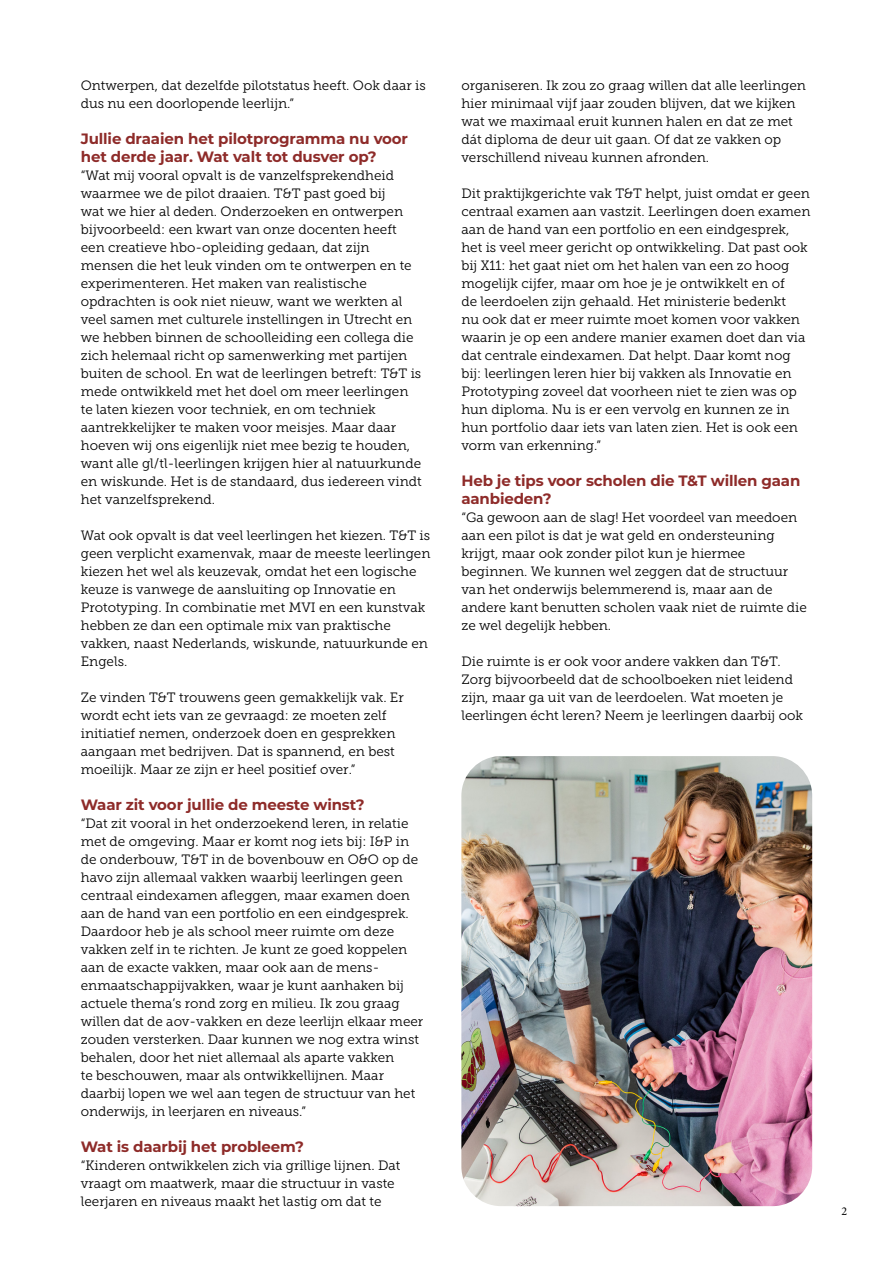
<style>
.page{position:relative;width:893px;height:1263px;background:#fff}
.page>*{position:absolute;margin:0;border:0;box-sizing:border-box;transform-origin:0 0}
.t1{font:700 15px/18px "Montserrat";letter-spacing:-.01em;color:#8e2b29}
.t2{font:13.5px/18px "Museo Slab 300";color:#000}
.t3{font:12px "Minion Pro";color:#000}
</style>
<div class="page">
<img style="left:461px;top:756px;width:351px;height:450px">
<p class="t2" style="left:81px;top:76px;width:346px">Ontwerpen, dat dezelfde pilotstatus heeft. Ook daar is dus nu een doorlopende leerlijn.”</p>
<p class="t1" style="left:81px;top:129px;width:329px">Jullie draaien het pilotprogramma nu voor het derde jaar. Wat valt tot dusver op?</p>
<p class="t2" style="left:81px;top:166px;width:342px">“Wat mij vooral opvalt is de vanzelfsprekendheid waarmee we de pilot draaien. T&amp;T past goed bij<br>wat we hier al deden. Onderzoeken en ontwerpen bijvoorbeeld: een kwart van onze docenten heeft een creatieve hbo-opleiding gedaan, dat zijn mensen die het leuk vinden om te ontwerpen en te experimenteren. Het maken van realistische opdrachten is ook niet nieuw, want we werkten al veel samen met culturele instellingen in Utrecht en we hebben binnen de schoolleiding een collega die zich helemaal richt op samenwerking met partijen buiten de school. En wat de leerlingen betreft: T&amp;T is mede ontwikkeld met het doel om meer leerlingen te laten kiezen voor techniek, en om techniek aantrekkelijker te maken voor meisjes. Maar daar hoeven wij ons eigenlijk niet mee bezig te houden, want alle gl/tl-leerlingen krijgen hier al natuurkunde en wiskunde. Het is de standaard, dus iedereen vindt het vanzelfsprekend.</p>
<p class="t2" style="left:81px;top:526px;width:351px">Wat ook opvalt is dat veel leerlingen het kiezen. T&amp;T is geen verplicht examenvak, maar de meeste leerlingen kiezen het wel als keuzevak, omdat het een logische keuze is vanwege de aansluiting op Innovatie en Prototyping. In combinatie met MVI en een kunstvak hebben ze dan een optimale mix van praktische vakken, naast Nederlands, wiskunde, natuurkunde en Engels.</p>
<p class="t2" style="left:81px;top:688px;width:325px">Ze vinden T&amp;T trouwens geen gemakkelijk vak. Er wordt echt iets van ze gevraagd: ze moeten zelf initiatief nemen, onderzoek doen en gesprekken aangaan met bedrijven. Dat is spannend, en best moeilijk. Maar ze zijn er heel positief over.”</p>
<p class="t1" style="left:81px;top:795px;width:285px">Waar zit voor jullie de meeste winst?</p>
<p class="t2" style="left:81px;top:814px;width:344px">“Dat zit vooral in het onderzoekend leren, in relatie met de omgeving. Maar er komt nog iets bij: I&amp;P in de onderbouw, T&amp;T in de bovenbouw en O&amp;O op de havo zijn allemaal vakken waarbij leerlingen geen centraal eindexamen afleggen, maar examen doen aan de hand van een portfolio en een eindgesprek.<br>Daardoor heb je als school meer ruimte om deze vakken zelf in te richten. Je kunt ze goed koppelen aan de exacte vakken, maar ook aan de mens&shy;enmaatschappijvakken, waar je kunt aanhaken bij actuele thema’s rond zorg en milieu. Ik zou graag willen dat de aov-vakken en deze leerlijn elkaar meer zouden versterken. Daar kunnen we nog extra winst behalen, door het niet allemaal als aparte vakken<br>te beschouwen, maar als ontwikkellijnen. Maar daarbij lopen we wel aan tegen de structuur van het onderwijs, in leerjaren en niveaus.”</p>
<p class="t1" style="left:81px;top:1137px;width:225px">Wat is daarbij het probleem?</p>
<p class="t2" style="left:81px;top:1156px;width:321px">“Kinderen ontwikkelen zich via grillige lijnen. Dat vraagt om maatwerk, maar die structuur in vaste leerjaren en niveaus maakt het lastig om dat te</p>
<p class="t2" style="left:461px;top:76px;width:346px">organiseren. Ik zou zo graag willen dat alle leerlingen hier minimaal vijf jaar zouden blijven, dat we kijken wat we maximaal eruit kunnen halen en dat ze met dát diploma de deur uit gaan. Of dat ze vakken op verschillend niveau kunnen afronden.</p>
<p class="t2" style="left:461px;top:184px;width:351px">Dit praktijkgerichte vak T&amp;T helpt, juist omdat er geen centraal examen aan vastzit. Leerlingen doen examen aan de hand van een portfolio en een eindgesprek, het is veel meer gericht op ontwikkeling. Dat past ook bij X11: het gaat niet om het halen van een zo hoog mogelijk cijfer, maar om hoe je je ontwikkelt en of<br>de leerdoelen zijn gehaald. Het ministerie bedenkt<br>nu ook dat er meer ruimte moet komen voor vakken waarin je op een andere manier examen doet dan via dat centrale eindexamen. Dat helpt. Daar komt nog bij: leerlingen leren hier bij vakken als Innovatie en Prototyping zoveel dat voorheen niet te zien was op hun diploma. Nu is er een vervolg en kunnen ze in hun portfolio daar iets van laten zien. Het is ook een vorm van erkenning.”</p>
<p class="t1" style="left:461px;top:471px;width:340px">Heb je tips voor scholen die T&amp;T willen gaan aanbieden?</p>
<p class="t2" style="left:461px;top:508px;width:347px">“Ga gewoon aan de slag! Het voordeel van meedoen aan een pilot is dat je wat geld en ondersteuning krijgt, maar ook zonder pilot kun je hiermee beginnen. We kunnen wel zeggen dat de structuur van het onderwijs belemmerend is, maar aan de andere kant benutten scholen vaak niet de ruimte die ze wel degelijk hebben.</p>
<p class="t2" style="left:461px;top:652px;width:343px">Die ruimte is er ook voor andere vakken dan T&amp;T.<br>Zorg bijvoorbeeld dat de schoolboeken niet leidend zijn, maar ga uit van de leerdoelen. Wat moeten je leerlingen écht leren? Neem je leerlingen daarbij ook</p>
<p class="t3" style="left:841px;top:1203px;width:7px">2</p>
</div>
